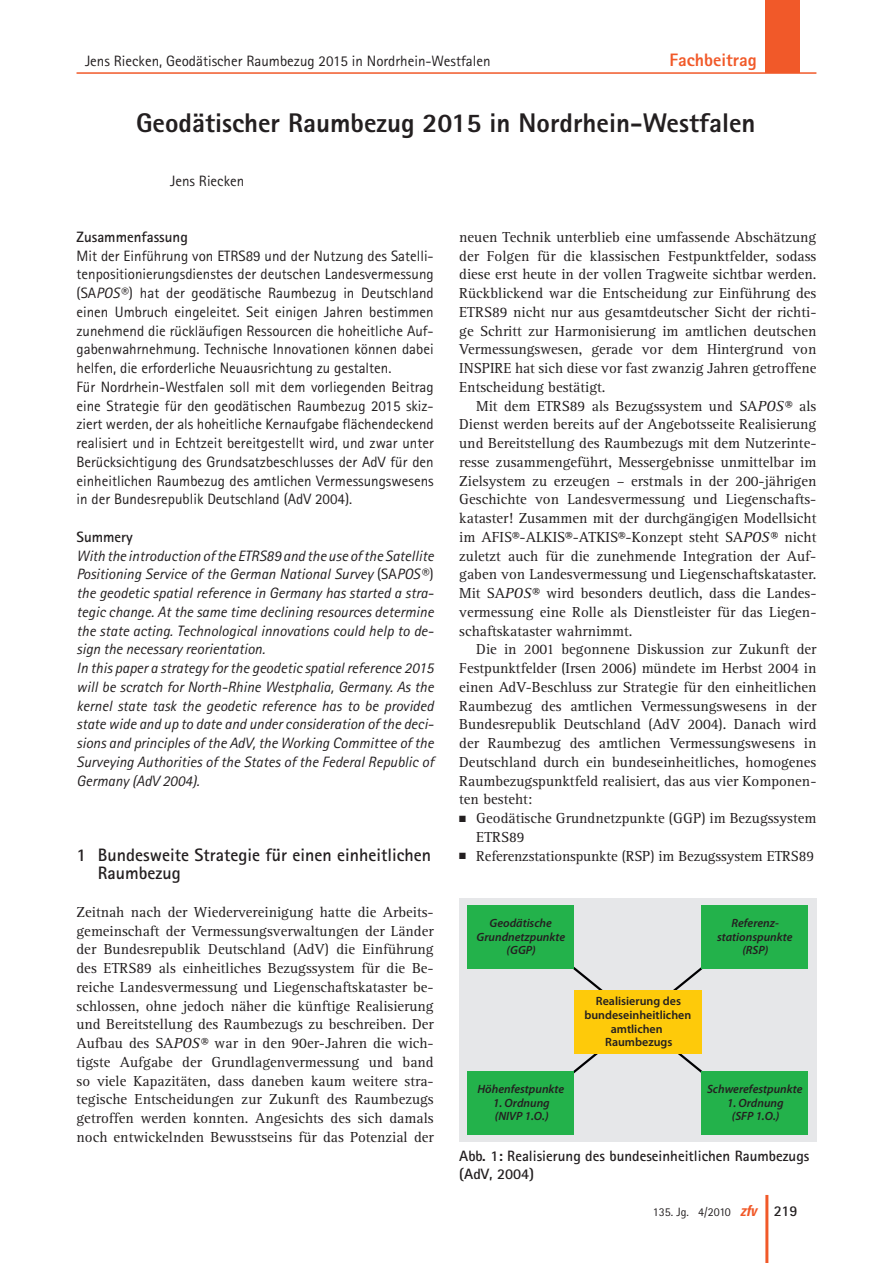
<style>
.page{position:relative;width:893px;height:1263px;background:#fff}
.page>*{position:absolute;margin:0;border:0;box-sizing:border-box;transform-origin:0 0}
._19_titel_beitrag{font:800 27px "Rotis Sans Serif";color:#231f20}
._11_titel_1{font:700 18px/18.8px "Rotis Sans Serif";color:#231f20}
._91_kolumne{font:800 18px "Rotis Sans Serif";color:#f15929}
._01_normal_oEZ_AA{font:15px/18.8px "Rotis Serif";color:#231f20;text-align:justify}
._01_normal{font:15px/18.8px "Rotis Serif";color:#231f20;text-align:justify}
._01_normal_oEZ{font:15px/18.8px "Rotis Sans Serif";color:#231f20;text-align:justify}
._01_normal_oEZ-2{font:italic 15px/18.8px "Rotis Sans Serif";color:#231f20;text-align:justify}
._02_normal_bp{font:15px/18.8px "Rotis Serif";color:#231f20}
._03_abb{font:700 15px/18.8px "Rotis Sans Serif";color:#231f20}
._91_kolumne-2{font:15px "Rotis Sans Serif";color:#231f20}
._13_titel_3{font:700 15px "Rotis Sans Serif";color:#231f20}
._19_titel_autor{font:15px "Rotis Sans Serif";color:#231f20}
._92_fusszeile{font:700 15px "Rotis Sans Serif";color:#231f20}
.t1{font:italic 600 12px/13.6px "Myriad Pro";color:#231f20;text-align:center}
.t2{font:600 12px/13.5px "Myriad Pro";color:#231f20;text-align:center}
._92_fusszeile-2{font:12px "Rotis Sans Serif";color:#231f20}
.s1{font-style:italic}
.s2{font-style:normal}
.s3{font-family:"Univers";font-weight:700;font-style:italic;font-stretch:condensed;font-size:15px;color:#f15929}
</style>
<div class="page">
<div style="left:765px;top:0;width:34px;height:72px;background:#f15929"></div>
<hr style="left:77px;top:72px;width:739px;height:2px;background:#f15929">
<hr style="left:765px;top:1195px;width:3px;height:68px;background:#f15929">
<div style="left:459px;top:898px;width:357px;height:244px;background:#e6e7e9"></div>
<svg style="left:573px;top:961px;width:130px;height:117px"></svg>
<div style="left:468px;top:905px;width:106px;height:64px;background:#23b24b"></div>
<div style="left:574px;top:990px;width:128px;height:64px;background:#feca0a"></div>
<div style="left:702px;top:905px;width:106px;height:64px;background:#23b24b"></div>
<div style="left:468px;top:1071px;width:106px;height:64px;background:#23b24b"></div>
<div style="left:702px;top:1071px;width:106px;height:64px;background:#23b24b"></div>
<p class="_91_kolumne-2" style="left:85px;top:52px;width:407px">Jens Riecken, Geodätischer Raumbezug 2015 in Nordrhein-Westfalen</p>
<p class="_91_kolumne" style="left:670px;top:48px;width:89px">Fachbeitrag</p>
<p class="_19_titel_beitrag" style="left:136px;top:105px;width:621px">Geodätischer Raumbezug 2015 in Nordrhein-Westfalen</p>
<p class="_19_titel_autor" style="left:170px;top:172px;width:76px">Jens Riecken</p>
<p class="_13_titel_3" style="left:77px;top:227px;width:113px">Zusammenfassung</p>
<p class="_01_normal_oEZ" style="left:77px;top:246px;width:359px">Mit der Einführung von ETRS89 und der Nutzung des Satelli&shy;tenpositionierungsdienstes der deutschen Landesvermessung (SA<span class="s1">POS</span>®) hat der geodätische Raumbezug in Deutschland einen Umbruch eingeleitet. Seit einigen Jahren bestimmen zunehmend die rückläufigen Ressourcen die hoheitliche Auf&shy;gabenwahrnehmung. Technische Innovationen können dabei helfen, die erforderliche Neuausrichtung zu gestalten.</p>
<p class="_01_normal_oEZ" style="left:77px;top:377px;width:359px">Für Nordrhein-Westfalen soll mit dem vorliegenden Beitrag eine Strategie für den geodätischen Raumbezug 2015 skiz&shy;ziert werden, der als hoheitliche Kernaufgabe flächendeckend realisiert und in Echtzeit bereitgestellt wird, und zwar unter Berücksichtigung des Grundsatzbeschlusses der AdV für den einheitlichen Raumbezug des amtlichen Vermessungswesens in der Bundesrepublik Deutschland (AdV 2004).</p>
<p class="_13_titel_3" style="left:77px;top:527px;width:58px">Summery</p>
<p class="_01_normal_oEZ-2" style="left:77px;top:546px;width:359px">With the introduction of the ETRS89 and the use of the Satellite Positioning Service of the German National Survey <span class="s2">(SA</span>POS<span class="s2">®) </span>the geodetic spatial reference in Germany has started a stra&shy;tegic change. At the same time declining resources determine the state acting. Technological innovations could help to de&shy;sign the necessary reorientation.</p>
<p class="_01_normal_oEZ-2" style="left:77px;top:659px;width:359px">In this paper a strategy for the geodetic spatial reference 2015 will be scratch for North-Rhine Westphalia, Germany. As the kernel state task the geodetic reference has to be provided state wide and up to date and under consideration of the deci&shy;sions and principles of the AdV, the Working Committee of the Surveying Authorities of the States of the Federal Republic of Germany (AdV 2004).</p>
<p class="_11_titel_1" style="left:98px;top:845px;width:335px;text-indent:-21px">1 Bundesweite Strategie für einen einheitlichen<br>Raumbezug</p>
<p class="_01_normal_oEZ_AA" style="left:77px;top:903px;width:359px">Zeitnah nach der Wiedervereinigung hatte die Arbeits&shy;gemeinschaft der Vermessungsverwaltungen der Länder der Bundesrepublik Deutschland (AdV) die Einführung des ETRS89 als einheitliches Bezugssystem für die Be&shy;reiche Landesvermessung und Liegenschaftskataster be&shy;schlossen, ohne jedoch näher die künftige Realisierung und Bereitstellung des Raumbezugs zu beschreiben. Der Aufbau des SA<span class="s1">POS</span>® war in den 90er-Jahren die wich&shy;tigste Aufgabe der Grundlagenvermessung und band so viele Kapazitäten, dass daneben kaum weitere stra&shy;tegische Entscheidungen zur Zukunft des Raumbezugs getroffen werden konnten. Angesichts des sich damals noch entwickelnden Bewusstseins für das Potenzial der</p>
<p class="_01_normal_oEZ_AA" style="left:459px;top:228px;width:359px">neuen Technik unterblieb eine umfassende Abschätzung der Folgen für die klassischen Festpunktfelder, sodass diese erst heute in der vollen Tragweite sichtbar werden.<br>Rückblickend war die Entscheidung zur Einführung des ETRS89 nicht nur aus gesamtdeutscher Sicht der richti&shy;ge Schritt zur Harmonisierung im amtlichen deutschen Vermessungswesen, gerade vor dem Hintergrund von INSPIRE hat sich diese vor fast zwanzig Jahren getroffene Entscheidung bestätigt.</p>
<p class="_01_normal" style="left:459px;top:397px;width:359px;text-indent:17px">Mit dem ETRS89 als Bezugssystem und SA<span class="s1">POS</span>® als Dienst werden bereits auf der Angebotsseite Realisierung und Bereitstellung des Raumbezugs mit dem Nutzerinte&shy;resse zusammengeführt, Messergebnisse unmittelbar im Zielsystem zu erzeugen – erstmals in der 200‑jährigen Geschichte von Landesvermessung und Liegenschafts&shy;kataster! Zusammen mit der durchgängigen Modellsicht im AFIS®-ALKIS®-ATKIS®-Konzept steht SA<span class="s1">POS</span>® nicht zuletzt auch für die zunehmende Integration der Auf&shy;gaben von Landesvermessung und Liegenschaftskataster.<br>Mit SA<span class="s1">POS</span>® wird besonders deutlich, dass die Landes&shy;vermessung eine Rolle als Dienstleister für das Liegen&shy;schaftskataster wahrnimmt.</p>
<p class="_01_normal" style="left:459px;top:640px;width:359px;text-indent:17px">Die in 2001 begonnene Diskussion zur Zukunft der Festpunktfelder (Irsen 2006) mündete im Herbst 2004 in einen AdV-Beschluss zur Strategie für den einheitlichen Raumbezug des amtlichen Vermessungswesens in der Bundesrepublik Deutschland (AdV 2004). Danach wird der Raumbezug des amtlichen Vermessungswesens in Deutschland durch ein bundeseinheitliches, homogenes Raumbezugspunktfeld realisiert, das aus vier Komponen&shy;ten besteht:</p>
<p class="_02_normal_bp" style="left:476px;top:809px;width:342px;text-indent:-17px">■ Geodätische Grundnetzpunkte (GGP) im Bezugssystem<br>ETRS89</p>
<p class="_02_normal_bp" style="left:459px;top:847px;width:356px">■ Referenzstationspunkte (RSP) im Bezugssystem ETRS89</p>
<p class="t1" style="left:477px;top:916px;width:90px">Geodätische<br>Grundnetzpunkte (GGP)</p>
<p class="t1" style="left:477px;top:1082px;width:88px">Höhenfestpunkte</p>
<p class="t1" style="left:493px;top:1096px;width:58px;text-align:left">1. Ordnung (NIVP 1.O.)</p>
<p class="t2" style="left:584px;top:994px;width:108px">Realisierung des bundeseinheitlichen amtlichen<br>Raumbezugs</p>
<p class="t1" style="left:717px;top:916px;width:77px">Referenz&shy;stationspunkte (RSP)</p>
<p class="t1" style="left:707px;top:1082px;width:97px">Schwerefestpunkte</p>
<p class="t1" style="left:727px;top:1096px;width:58px">1. Ordnung (SFP 1.O.)</p>
<p class="_03_abb" style="left:459px;top:1146px;width:352px">Abb. 1: Realisierung des bundeseinheitlichen Raumbezugs (AdV, 2004)</p>
<p class="_92_fusszeile-2" style="left:653px;top:1205px;width:105px">135. Jg. 4/2010 <span class="s3">zfv</span></p>
<p class="_92_fusszeile" style="left:774px;top:1201px;width:25px">219</p>
</div>
